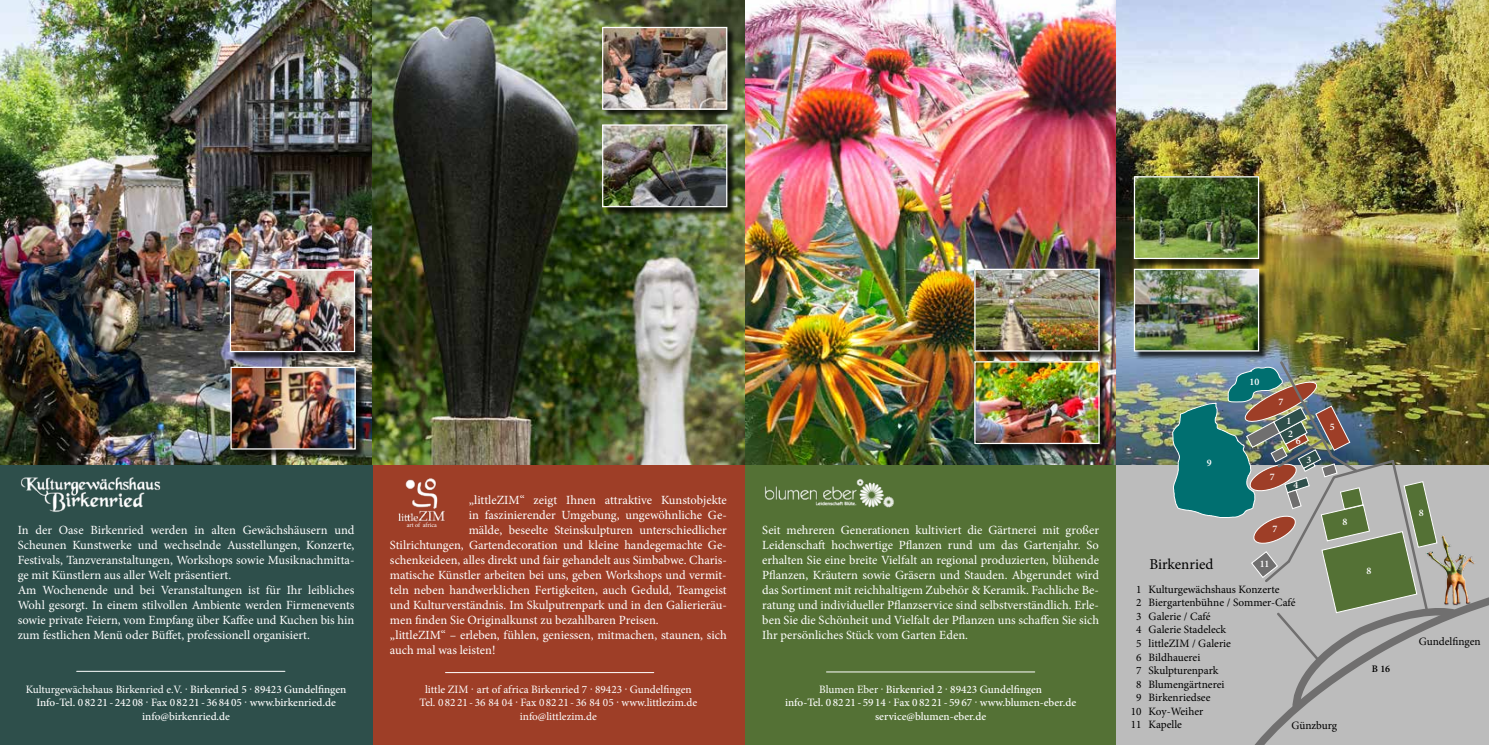
<style>
.page{position:relative;width:1489px;height:745px;background:#fff}
.page>*{position:absolute;margin:0;border:0;box-sizing:border-box;transform-origin:0 0}
.t1{font:15px "Minion Pro";color:#000}
.t2{font:12.5px/15px "Minion Pro";color:#fff}
.t3{font:500 11.25px/13.5px "Minion Pro";color:#fff;text-align:center}
.t4{font:11.25px "Minion Pro";color:#000}
.t5{font:11.25px/13.5px "Minion Pro";color:#fff;text-align:center}
.t6{font:600 10px "Minion Pro";color:#fff}
.t7{font:600 10px "Minion Pro";color:#000}
.t8{font:6.25px "Minion Pro";color:#fff}
.s1{font-weight:400}
</style>
<div class="page">
<div style="left:744px;top:434px;width:372px;height:310px;background:#547135"></div>
<div style="left:372px;top:436px;width:372px;height:308px;background:#9e3e27"></div>
<div style="left:0;top:434px;width:372px;height:310px;background:#2e4f4b"></div>
<img style="left:0;top:0;width:1488px;height:464px">
<div style="left:603px;top:125px;width:133px;height:91px;background:#000;opacity:.77"></div>
<img style="left:604px;top:126px;width:121px;height:79px">
<div style="left:602px;top:124px;width:125px;height:83px;border:1px solid #fff"></div>
<div style="left:603px;top:28px;width:133px;height:90px;background:#000;opacity:.77"></div>
<img style="left:604px;top:29px;width:121px;height:79px">
<div style="left:602px;top:27px;width:125px;height:83px;border:1px solid #fff"></div>
<div style="left:975px;top:362px;width:133px;height:90px;background:#000;opacity:.77"></div>
<img style="left:976px;top:363px;width:121px;height:79px">
<div style="left:974px;top:361px;width:125px;height:83px;border:1px solid #fff"></div>
<div style="left:231px;top:367px;width:133px;height:91px;background:#000;opacity:.77"></div>
<img style="left:232px;top:368px;width:122px;height:79px">
<div style="left:230px;top:366px;width:126px;height:83px;border:1px solid #fff"></div>
<div style="left:231px;top:270px;width:133px;height:91px;background:#000;opacity:.77"></div>
<img style="left:232px;top:271px;width:121px;height:79px">
<div style="left:230px;top:269px;width:125px;height:83px;border:1px solid #fff"></div>
<div style="left:975px;top:269px;width:133px;height:91px;background:#000;opacity:.77"></div>
<img style="left:976px;top:270px;width:121px;height:79px">
<div style="left:974px;top:268px;width:125px;height:83px;border:1px solid #fff"></div>
<div style="left:1116px;top:464px;width:372px;height:280px;background:#bcbcbc"></div>
<div style="left:1134px;top:269px;width:133px;height:91px;background:#000;opacity:.77"></div>
<img style="left:1135px;top:270px;width:121px;height:79px">
<div style="left:1133px;top:268px;width:125px;height:83px;border:1px solid #fff"></div>
<div style="left:1134px;top:177px;width:133px;height:91px;background:#000;opacity:.77"></div>
<img style="left:1135px;top:178px;width:121px;height:79px">
<div style="left:1133px;top:176px;width:125px;height:83px;border:1px solid #fff"></div>
<img style="left:20px;top:477px;width:141px;height:35px">
<img style="left:764px;top:479px;width:130px;height:29px">
<hr style="left:77px;top:670px;width:208px;height:1px;background:#fff">
<hr style="left:445px;top:671px;width:208px;height:1px;background:#fff">
<hr style="left:826px;top:671px;width:208px;height:1px;background:#fff">
<img style="left:398px;top:478px;width:47px;height:44px">
<img style="left:1171px;top:359px;width:317px;height:385px">
<p class="t2" style="left:18px;top:522px;width:338px">In der Oase Birkenried werden in alten Gewächshäusern und Scheunen Kunstwerke und wechselnde Ausstellungen, Konzerte, Festivals, Tanzveranstaltungen, Workshops sowie Musiknachmitta&shy;ge mit Künstlern aus aller Welt präsentiert.<br>Am Wochenende und bei Veranstaltungen ist für Ihr leibliches Wohl gesorgt. In einem stilvollen Ambiente werden Firmenevents sowie private Feiern, vom Empfang über Kaffee und Kuchen bis hin zum festlichen Menü oder Büffet, professionell organisiert.</p>
<p class="t2" style="left:468px;top:492px;width:259px">„littleZIM“ zeigt Ihnen attraktive Kunstobjekte</p>
<p class="t2" style="left:468px;top:507px;width:259px">in faszinierender Umgebung, ungewöhnliche Ge-</p>
<p class="t2" style="left:468px;top:522px;width:259px">mälde, beseelte Steinskulpturen unterschiedlicher</p>
<p class="t2" style="left:390px;top:537px;width:338px">Stilrichtungen, Gartendecoration und kleine handegemachte Ge-</p>
<p class="t2" style="left:390px;top:552px;width:338px">schenkeideen, alles direkt und fair gehandelt aus Simbabwe. Charis-</p>
<p class="t2" style="left:390px;top:567px;width:338px">matische Künstler arbeiten bei uns, geben Workshops und vermit-</p>
<p class="t2" style="left:390px;top:582px;width:338px">teln neben handwerklichen Fertigkeiten, auch Geduld, Teamgeist</p>
<p class="t2" style="left:390px;top:597px;width:338px">und Kulturverständnis. Im Skulputrenpark und in den Galierieräu-</p>
<p class="t2" style="left:390px;top:612px;width:270px">men finden Sie Originalkunst zu bezahlbaren Preisen.</p>
<p class="t2" style="left:390px;top:627px;width:338px">„littleZIM“ – erleben, fühlen, geniessen, mitmachen, staunen, sich</p>
<p class="t2" style="left:390px;top:642px;width:107px">auch mal was leisten!</p>
<p class="t8" style="left:406px;top:520px;width:32px">art of africa</p>
<p class="t2" style="left:762px;top:522px;width:338px;text-align:justify">Seit mehreren Generationen kultiviert die Gärtnerei mit großer Leidenschaft hochwertige Pflanzen rund um das Gartenjahr. So erhalten Sie eine breite Vielfalt an regional produzierten, blühende Pflanzen, Kräutern sowie Gräsern und Stauden. Abgerundet wird das Sortiment mit reichhaltigem Zubehör &amp; Keramik. Fachliche Be&shy;ratung und individueller Pflanzservice sind selbstverständlich. Erle&shy;ben Sie die Schönheit und Vielfalt der Pflanzen uns schaffen Sie sich Ihr persönliches Stück vom Garten Eden.</p>
<p class="t3" style="left:26px;top:681px;width:322px"><span class="s1">Kulturgewächshaus Birkenried e.V. ·</span> Birkenried 5 <span class="s1">·</span> 89423 Gundelfingen<br>Info-Tel. 0 82 21 - 242 08 <span class="s1">·</span> Fax 0 82 21 - 36 84 05 <span class="s1">·</span> www.birkenried.de info@birkenried.de</p>
<p class="t5" style="left:419px;top:682px;width:279px">little ZIM · art of africa Birkenried 7 · 89423 · Gundelfingen<br>Tel. 0 82 21 - 36 84 04 · Fax 0 82 21 - 36 84 05 · www.littlezim.de info@littlezim.de</p>
<p class="t3" style="left:785px;top:681px;width:293px"><span class="s1">Blumen Eber ·</span> Birkenried 2 <span class="s1">·</span> 89423 Gundelfingen<br>info-Tel. 0 82 21 - 59 14 <span class="s1">·</span> Fax 0 82 21 - 59 67 <span class="s1">·</span> www.blumen-eber.de service@blumen-eber.de</p>
<p class="t6" style="left:1206px;top:455px;width:6px">9</p>
<p class="t6" style="left:1249px;top:375px;width:11px">10</p>
<p class="t6" style="left:1278px;top:394px;width:6px">7</p>
<p class="t6" style="left:1286px;top:413px;width:6px">1</p>
<p class="t6" style="left:1290px;top:425px;width:6px">2</p>
<p class="t6" style="left:1288px;top:426px;width:6px">2</p>
<p class="t6" style="left:1295px;top:434px;width:6px">6</p>
<p class="t6" style="left:1269px;top:470px;width:6px">7</p>
<p class="t6" style="left:1293px;top:478px;width:6px">4</p>
<p class="t6" style="left:1306px;top:452px;width:6px">3</p>
<p class="t6" style="left:1272px;top:521px;width:6px">7</p>
<p class="t6" style="left:1329px;top:420px;width:6px">5</p>
<p class="t6" style="left:1342px;top:514px;width:6px">8</p>
<p class="t1" style="left:1149px;top:553px;width:66px">Birkenried</p>
<p class="t4" style="left:1136px;top:581px;width:145px">1 Kulturgewächshaus Konzerte</p>
<p class="t4" style="left:1136px;top:595px;width:161px">2 Biergartenbühne / Sommer-Café</p>
<p class="t4" style="left:1136px;top:608px;width:76px">3 Galerie / Café</p>
<p class="t4" style="left:1136px;top:622px;width:91px">4 Galerie Stadeleck</p>
<p class="t4" style="left:1136px;top:635px;width:96px">5 littleZIM / Galerie</p>
<p class="t4" style="left:1136px;top:649px;width:66px">6 Bildhauerei</p>
<p class="t4" style="left:1136px;top:662px;width:84px">7 Skulpturenpark</p>
<p class="t4" style="left:1136px;top:676px;width:90px">8 Blumengärtnerei</p>
<p class="t4" style="left:1136px;top:689px;width:76px">9 Birkenriedsee</p>
<p class="t4" style="left:1130px;top:703px;width:74px">10 Koy-Weiher</p>
<p class="t4" style="left:1130px;top:716px;width:53px">11 Kapelle</p>
<p class="t4" style="left:1291px;top:717px;width:47px">Günzburg</p>
<p class="t6" style="left:1259px;top:556px;width:11px">11</p>
<p class="t6" style="left:1366px;top:563px;width:6px">8</p>
<p class="t7" style="left:1371px;top:661px;width:20px">B 16</p>
<p class="t6" style="left:1418px;top:505px;width:6px">8</p>
<p class="t4" style="left:1418px;top:633px;width:63px">Gundelfingen</p>
</div>
